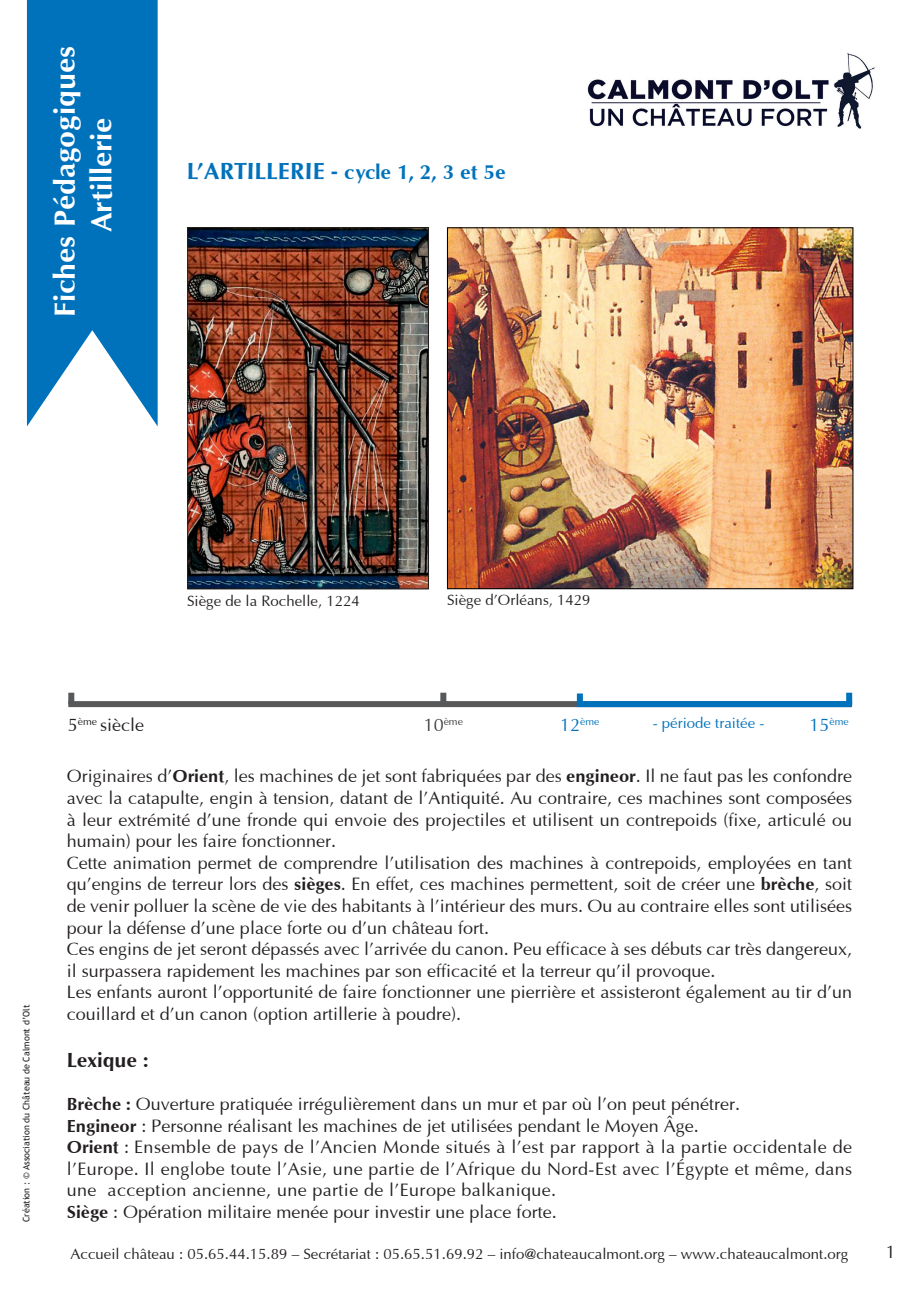
<style>
.page{position:relative;width:919px;height:1289px;background:#fff}
.page>*{position:absolute;margin:0;border:0;box-sizing:border-box;transform-origin:0 0}
.t1{font:700 30px "Optimum";color:#fff}
.t2{font:700 21px "Optimum";color:#0072bc}
.t3{font:700 21px "Optimum";color:#231f20}
.t4{font:18px/21.6px "Optimum";color:#231f20;text-align:justify}
.t5{font:15px "Optimum";color:#231f20}
.t6{font:15px "Optimum";color:#0072bc}
.t7{font:10.5px "Optimum";color:#0072bc}
.t8{font:10.5px "Optimum";color:#3e3e3f}
.t9{font:9px "Trebuchet MS";color:#231f20}
.s1{font-size:24px}
.s2{font-size:18px}
.s3{font-weight:700}
</style>
<div class="page">
<svg style="left:27px;top:0;width:131px;height:426px;fill:#0072bc"></svg>
<img style="left:189px;top:229px;width:238px;height:358px">
<div style="left:187px;top:227px;width:242px;height:362px;border:1px solid #231f20"></div>
<img style="left:449px;top:229px;width:402px;height:358px">
<div style="left:447px;top:227px;width:406px;height:362px;border:1px solid #000"></div>
<div style="left:68px;top:701px;width:783px;height:6px;background:#57585a"></div>
<div style="left:440px;top:692px;width:6px;height:11px;background:#57585a"></div>
<div style="left:68px;top:692px;width:6px;height:12px;background:#57585a"></div>
<div style="left:846px;top:692px;width:6px;height:13px;background:#0072bc"></div>
<div style="left:577px;top:701px;width:275px;height:6px;background:#0072bc"></div>
<div style="left:577px;top:693px;width:6px;height:12px;background:#0072bc"></div>
<img style="left:587px;top:53px;width:289px;height:76px">
<p class="t1" style="left:47px;top:317px;width:272px;rotate:-90deg">Fiches Pédagogiques</p>
<p class="t1" style="left:84px;top:232px;width:116px;rotate:-90deg">Artillerie</p>
<p class="t2" style="left:187px;top:160px;width:320px"><span class="s1">L’ARTILLERIE -</span> cycle 1, 2, 3 et 5e</p>
<p class="t5" style="left:187px;top:592px;width:174px">Siège de la Rochelle, 1224</p>
<p class="t5" style="left:447px;top:591px;width:145px">Siège d’Orléans, 1429</p>
<p class="t9" style="left:21px;top:1222px;width:219px;rotate:-90deg">Création : © Association du Château de Calmont d’Olt</p>
<p class="t6" style="left:652px;top:714px;width:113px">- période traitée -</p>
<p class="t4" style="left:68px;top:714px;width:78px">5<sup>ème</sup> siècle</p>
<p class="t8" style="left:423px;top:715px;width:41px"><span class="s2">10</span>ème</p>
<p class="t7" style="left:809px;top:715px;width:41px"><span class="s2">15</span>ème</p>
<p class="t7" style="left:560px;top:715px;width:41px"><span class="s2">12</span>ème</p>
<p class="t4" style="left:67px;top:765px;width:786px">Originaires d’<span class="s3">Orient</span>, les machines de jet sont fabriquées par des <span class="s3">engineor</span>. Il ne faut pas les confondre avec la catapulte, engin à tension, datant de l’Antiquité. Au contraire, ces machines sont composées à leur extrémité d’une fronde qui envoie des projectiles et utilisent un contrepoids (fixe, articulé ou humain) pour les faire fonctionner.</p>
<p class="t4" style="left:67px;top:852px;width:786px">Cette animation permet de comprendre l’utilisation des machines à contrepoids, employées en tant qu’engins de terreur lors des <span class="s3">sièges</span>. En effet, ces machines permettent, soit de créer une <span class="s3">brèche</span>, soit de venir polluer la scène de vie des habitants à l’intérieur des murs. Ou au contraire elles sont utilisées pour la défense d’une place forte ou d’un château fort.</p>
<p class="t4" style="left:67px;top:938px;width:786px">Ces engins de jet seront dépassés avec l’arrivée du canon. Peu efficace à ses débuts car très dangereux, il surpassera rapidement les machines par son efficacité et la terreur qu’il provoque.</p>
<p class="t4" style="left:67px;top:981px;width:786px">Les enfants auront l’opportunité de faire fonctionner une pierrière et assisteront également au tir d’un couillard et d’un canon (option artillerie à poudre).</p>
<p class="t3" style="left:67px;top:1047px;width:83px">Lexique :</p>
<p class="t4" style="left:67px;top:1093px;width:675px"><span class="s3">Brèche :</span> Ouverture pratiquée irrégulièrement dans un mur et par où l’on peut pénétrer.</p>
<p class="t4" style="left:67px;top:1114px;width:633px"><span class="s3">Engineor</span> : Personne réalisant les machines de jet utilisées pendant le Moyen Âge.</p>
<p class="t4" style="left:67px;top:1136px;width:786px"><span class="s3">Orient</span> : Ensemble de pays de l’Ancien Monde situés à l’est par rapport à la partie occidentale de l’Europe. Il englobe toute l’Asie, une partie de l’Afrique du Nord-Est avec l’Égypte et même, dans une acception ancienne, une partie de l’Europe balkanique.</p>
<p class="t4" style="left:67px;top:1201px;width:491px"><span class="s3">Siège</span> : Opération militaire menée pour investir une place forte.</p>
<p class="t5" style="left:71px;top:1244px;width:779px">Accueil château : 05.65.44.15.89 – Secrétariat : 05.65.51.69.92 – info@chateaucalmont.org – www.chateaucalmont.org</p>
<p class="t4" style="left:885px;top:1241px;width:12px">1</p>
</div>
